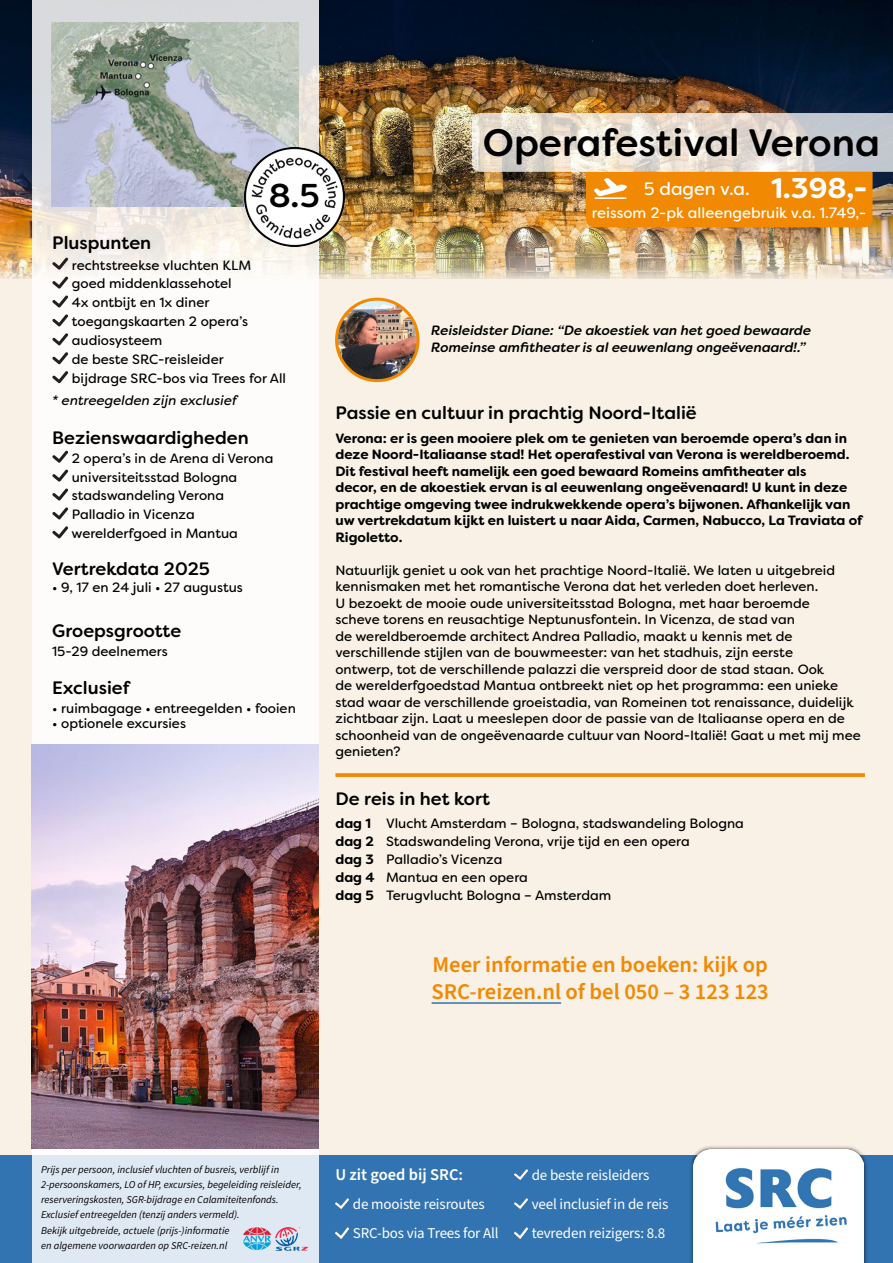
<style>
.page{position:relative;width:893px;height:1263px;background:#fff}
.page>*{position:absolute;margin:0;border:0;box-sizing:border-box;transform-origin:0 0}
.t1{font:500 38.25px "Filson Soft";color:#000}
.t2{font:500 33px "Filson Soft";color:#000}
.t3{font:700 28.5px "Filson Soft";color:#fff}
.t4{font:600 22.5px "Source Sans Pro";color:#f18903}
.t5{font:500 18px "Filson Soft";color:#000}
.t6{font:18px "Filson Soft";color:#fff}
.t7{font:600 16.5px "Source Sans Pro";color:#fff}
.t8{font:15px "Source Sans Pro";letter-spacing:-.01em;color:#fff}
.t9{font:15px "Filson Soft";color:#fff}
.t10{font:13.5px/16.5px "Filson Soft";color:#000}
.t11{font:700 13.5px/16.5px "Filson Soft";color:#000}
.t12{font:italic 500 13.5px "Filson Soft";color:#000}
.t13{font:italic 13.5px "Filson Soft";color:#000}
.t14{font:italic 10.5px/15px "Source Sans Variable";color:#000}
</style>
<div class="page">
<div style="left:0;top:242px;width:893px;height:913px;background:#f9f1e5"></div>
<img style="left:0;top:0;width:893px;height:279px">
<div style="left:0;top:1155px;width:893px;height:108px;background:#3274b1"></div>
<div style="left:689px;top:1145px;width:179px;height:118px;background:#000;opacity:.7"></div>
<img style="left:693px;top:1149px;width:171px;height:114px">
<svg style="left:32px;top:0;width:287px;height:1263px;background:#f5f5f5"></svg>
<img style="left:243px;top:1228px;width:27px;height:22px">
<img style="left:275px;top:1228px;width:32px;height:22px">
<svg style="left:515px;top:1228px;width:12px;height:10px"></svg>
<svg style="left:515px;top:1199px;width:12px;height:10px"></svg>
<svg style="left:515px;top:1169px;width:12px;height:10px"></svg>
<svg style="left:335px;top:1228px;width:13px;height:10px"></svg>
<svg style="left:335px;top:1199px;width:13px;height:10px"></svg>
<hr style="left:432px;top:1002px;width:129px;height:2px;background:#3274b1">
<svg style="left:335px;top:773px;width:530px;height:4px;background:#f18f10"></svg>
<img style="left:337px;top:299px;width:81px;height:82px;border-radius:41px">
<div style="left:335px;top:298px;width:85px;height:84px;border:3px solid #f18903;border-radius:50%"></div>
<img style="left:32px;top:744px;width:286px;height:404px">
<svg style="left:52px;top:526px;width:16px;height:12px"></svg>
<svg style="left:52px;top:507px;width:16px;height:12px"></svg>
<svg style="left:52px;top:489px;width:16px;height:11px"></svg>
<svg style="left:52px;top:469px;width:16px;height:13px"></svg>
<svg style="left:52px;top:451px;width:16px;height:11px"></svg>
<svg style="left:52px;top:371px;width:16px;height:12px"></svg>
<svg style="left:52px;top:352px;width:16px;height:12px"></svg>
<svg style="left:52px;top:333px;width:16px;height:12px"></svg>
<svg style="left:52px;top:314px;width:16px;height:12px"></svg>
<svg style="left:52px;top:296px;width:16px;height:11px"></svg>
<svg style="left:52px;top:276px;width:16px;height:13px"></svg>
<svg style="left:52px;top:258px;width:16px;height:11px"></svg>
<img style="left:51px;top:22px;width:247px;height:185px">
<img style="left:244px;top:147px;width:100px;height:100px">
<img style="left:472px;top:113px;width:421px;height:114px">
<p class="t5" style="left:52px;top:231px;width:100px">Pluspunten</p>
<p class="t2" style="left:269px;top:174px;width:52px">8.5</p>
<p class="t10" style="left:72px;top:257px;width:181px">rechtstreekse vluchten KLM</p>
<p class="t10" style="left:72px;top:275px;width:161px">goed middenklassehotel</p>
<p class="t10" style="left:72px;top:294px;width:139px">4x ontbijt en 1x diner</p>
<p class="t10" style="left:72px;top:313px;width:178px">toegangskaarten 2 opera’s</p>
<p class="t10" style="left:72px;top:332px;width:92px">audiosysteem</p>
<p class="t10" style="left:72px;top:351px;width:153px">de beste SRC-reisleider</p>
<p class="t10" style="left:72px;top:370px;width:216px">bijdrage SRC-bos via Trees for All</p>
<p class="t13" style="left:52px;top:391px;width:186px">* entreegelden zijn exclusief</p>
<p class="t5" style="left:52px;top:426px;width:198px">Bezienswaardigheden</p>
<p class="t10" style="left:72px;top:450px;width:203px">2 opera’s in de Arena di Verona</p>
<p class="t10" style="left:72px;top:468px;width:167px">universiteitsstad Bologna</p>
<p class="t10" style="left:72px;top:487px;width:154px">stadswandeling Verona</p>
<p class="t10" style="left:72px;top:506px;width:124px">Palladio in Vicenza</p>
<p class="t10" style="left:71px;top:525px;width:168px">werelderfgoed in Mantua</p>
<p class="t5" style="left:52px;top:557px;width:159px">Vertrekdata 2025</p>
<p class="t10" style="left:52px;top:579px;width:192px">• 9, 17 en 24 juli • 27 augustus</p>
<p class="t5" style="left:52px;top:619px;width:131px">Groepsgrootte</p>
<p class="t10" style="left:52px;top:643px;width:117px">15-29 deelnemers</p>
<p class="t5" style="left:52px;top:676px;width:79px">Exclusief</p>
<p class="t10" style="left:52px;top:700px;width:245px">• ruimbagage • entreegelden • fooien</p>
<p class="t10" style="left:52px;top:715px;width:135px">• optionele excursies</p>
<p class="t1" style="left:483px;top:118px;width:399px">Operafestival Verona</p>
<p class="t6" style="left:644px;top:177px;width:108px">5 dagen v.a.</p>
<p class="t3" style="left:771px;top:170px;width:98px">1.398,-</p>
<p class="t9" style="left:592px;top:203px;width:276px">reissom 2-pk alleengebruik v.a. 1.749,-</p>
<p class="t12" style="left:431px;top:322px;width:381px">Reisleidster Diane: “De akoestiek van het goed bewaarde</p>
<p class="t12" style="left:431px;top:338px;width:376px">Romeinse amfitheater is al eeuwenlang ongeëvenaard!.”</p>
<p class="t5" style="left:335px;top:401px;width:363px">Passie en cultuur in prachtig Noord-Italië</p>
<p class="t11" style="left:335px;top:430px;width:528px">Verona: er is geen mooiere plek om te genieten van beroemde opera’s dan in deze Noord-Italiaanse stad! Het operafestival van Verona is wereldberoemd.<br>Dit festival heeft namelijk een goed bewaard Romeins amfitheater als<br>decor, en de akoestiek ervan is al eeuwenlang ongeëvenaard! U kunt in deze prachtige omgeving twee indrukwekkende opera’s bijwonen. Afhankelijk van uw vertrekdatum kijkt en luistert u naar Aida, Carmen, Nabucco, La Traviata of Rigoletto.</p>
<p class="t10" style="left:335px;top:561px;width:527px">Natuurlijk geniet u ook van het prachtige Noord-Italië. We laten u uitgebreid kennismaken met het romantische Verona dat het verleden doet herleven.<br>U bezoekt de mooie oude universiteitsstad Bologna, met haar beroemde<br>scheve torens en reusachtige Neptunusfontein. In Vicenza, de stad van<br>de wereldberoemde architect Andrea Palladio, maakt u kennis met de verschillende stijlen van de bouwmeester: van het stadhuis, zijn eerste<br>ontwerp, tot de verschillende palazzi die verspreid door de stad staan. Ook<br>de werelderfgoedstad Mantua ontbreekt niet op het programma: een unieke stad waar de verschillende groeistadia, van Romeinen tot renaissance, duidelijk zichtbaar zijn. Laat u meeslepen door de passie van de Italiaanse opera en de schoonheid van de ongeëvenaarde cultuur van Noord-Italië! Gaat u met mij mee genieten?</p>
<p class="t5" style="left:335px;top:787px;width:156px">De reis in het kort</p>
<p class="t11" style="left:335px;top:815px;width:37px">dag 1</p>
<p class="t11" style="left:335px;top:833px;width:40px">dag 2</p>
<p class="t11" style="left:335px;top:851px;width:40px">dag 3</p>
<p class="t11" style="left:335px;top:869px;width:41px">dag 4</p>
<p class="t11" style="left:335px;top:887px;width:40px">dag 5</p>
<p class="t10" style="left:386px;top:815px;width:359px">Vlucht Amsterdam – Bologna, stadswandeling Bologna</p>
<p class="t10" style="left:386px;top:833px;width:305px">Stadswandeling Verona, vrije tijd en een opera</p>
<p class="t10" style="left:386px;top:851px;width:118px">Palladio’s Vicenza</p>
<p class="t10" style="left:386px;top:869px;width:143px">Mantua en een opera</p>
<p class="t10" style="left:386px;top:887px;width:227px">Terugvlucht Bologna – Amsterdam</p>
<p class="t4" style="left:433px;top:949px;width:337px">Meer informatie en boeken: kijk op</p>
<p class="t4" style="left:432px;top:976px;width:339px">SRC-reizen.nl of bel 050 – 3 123 123</p>
<p class="t14" style="left:41px;top:1162px;width:262px">Prijs per persoon, inclusief vluchten of busreis, verblijf in 2-persoonskamers, LO of HP, excursies, begeleiding reisleider, reserveringskosten, SGR-bijdrage en Calamiteitenfonds.<br>Exclusief entreegelden (tenzij anders vermeld).</p>
<p class="t14" style="left:41px;top:1222px;width:190px">Bekijk uitgebreide, actuele (prijs-)informatie</p>
<p class="t14" style="left:41px;top:1237px;width:188px">en algemene voorwaarden op SRC-reizen.nl</p>
<p class="t7" style="left:335px;top:1163px;width:129px">U zit goed bij SRC:</p>
<p class="t8" style="left:532px;top:1164px;width:119px">de beste reisleiders</p>
<p class="t8" style="left:353px;top:1194px;width:133px">de mooiste reisroutes</p>
<p class="t8" style="left:532px;top:1194px;width:138px">veel inclusief in de reis</p>
<p class="t8" style="left:353px;top:1223px;width:147px">SRC-bos via Trees for All</p>
<p class="t8" style="left:532px;top:1223px;width:135px">tevreden reizigers: 8.8</p>
</div>
